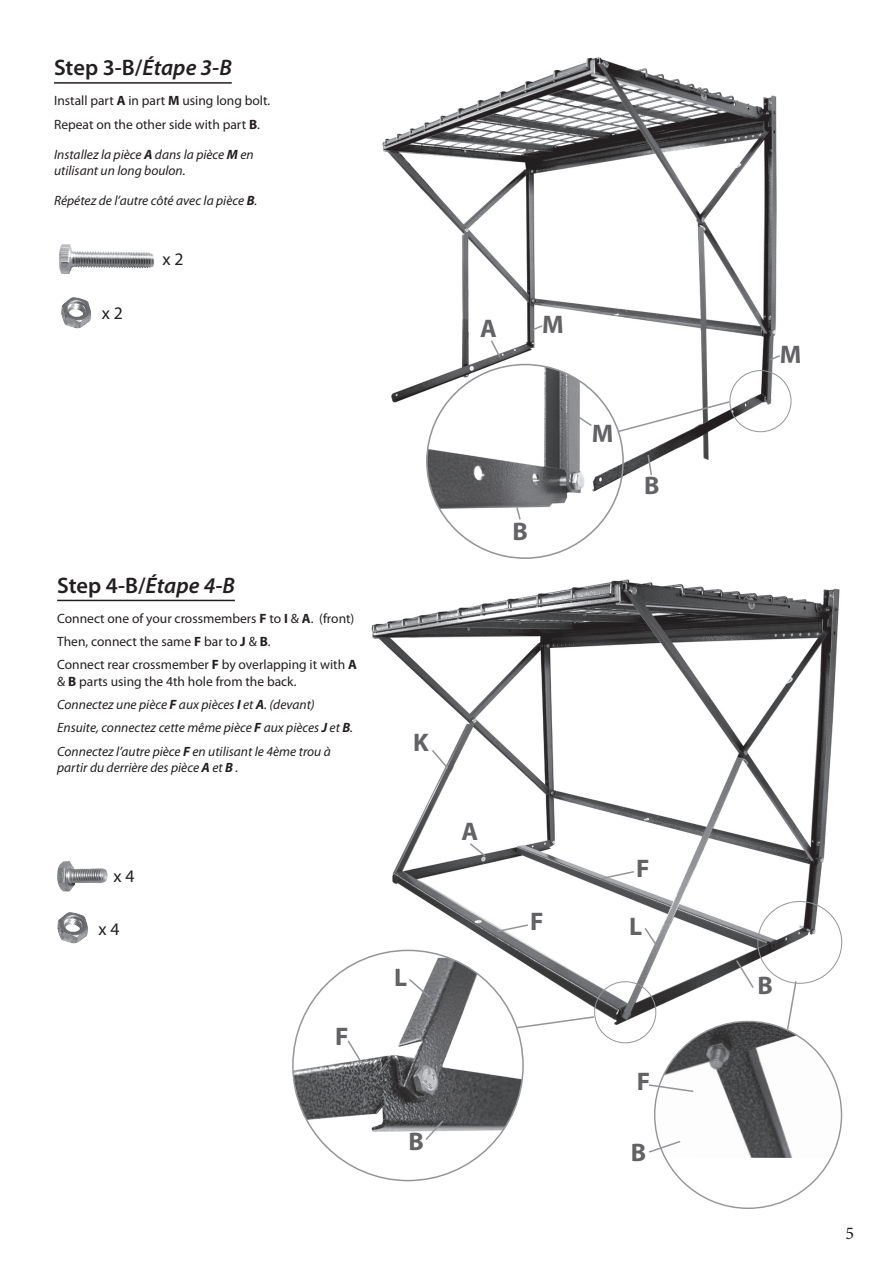
<style>
.page{position:relative;width:893px;height:1263px;background:#fff}
.page>*{position:absolute;margin:0;border:0;box-sizing:border-box;transform-origin:0 0}
.t1{font:700 25.5px "Myriad Pro";color:#636366}
.t2{font:600 22.5px "Myriad Pro";letter-spacing:-.005em;color:#231f20}
.t3{font:18px "Minion Pro";color:#231f20}
.t4{font:17.7px "Myriad Pro";color:#231f20}
.t5{font:italic 13.5px/23.2px "Myriad Pro";color:#231f20}
.t6{font:13.5px/23.2px "Myriad Pro";color:#231f20}
.s1{font-style:italic}
.s2{font-weight:700}
.s3{font-style:normal}
.s4{font-weight:700;font-style:normal}
</style>
<div class="page">
<hr style="left:57px;top:600px;width:178px;height:1px;background:#231f20">
<img style="left:57px;top:861px;width:51px;height:31px">
<img style="left:57px;top:912px;width:31px;height:32px">
<img style="left:366px;top:579px;width:476px;height:451px">
<svg style="left:523px;top:1015px;width:73px;height:15px"></svg>
<svg style="left:786px;top:980px;width:12px;height:41px"></svg>
<div style="left:594px;top:981px;width:62px;height:62px;border:1px solid #939598;border-radius:50%"></div>
<svg style="left:430px;top:748px;width:20px;height:22px"></svg>
<svg style="left:735px;top:958px;width:20px;height:32px"></svg>
<svg style="left:643px;top:926px;width:16px;height:22px"></svg>
<svg style="left:601px;top:870px;width:35px;height:10px"></svg>
<svg style="left:495px;top:923px;width:35px;height:10px"></svg>
<svg style="left:468px;top:842px;width:19px;height:16px"></svg>
<img style="left:655px;top:1021px;width:186px;height:137px">
<svg style="left:649px;top:1083px;width:46px;height:10px"></svg>
<svg style="left:649px;top:1139px;width:33px;height:15px"></svg>
<img style="left:293px;top:958px;width:230px;height:176px">
<svg style="left:346px;top:1039px;width:19px;height:27px"></svg>
<svg style="left:407px;top:977px;width:25px;height:22px"></svg>
<svg style="left:424px;top:1119px;width:21px;height:21px"></svg>
<img style="left:382px;top:57px;width:410px;height:448px">
<hr style="left:54px;top:82px;width:178px;height:2px;background:#231f20">
<img style="left:427px;top:365px;width:159px;height:148px">
<svg style="left:617px;top:400px;width:114px;height:33px"></svg>
<div style="left:729px;top:370px;width:62px;height:62px;border:1px solid #939598;border-radius:50%"></div>
<svg style="left:531px;top:324px;width:13px;height:8px"></svg>
<svg style="left:769px;top:354px;width:13px;height:7px"></svg>
<svg style="left:489px;top:339px;width:13px;height:20px"></svg>
<svg style="left:515px;top:505px;width:7px;height:15px"></svg>
<svg style="left:646px;top:453px;width:7px;height:24px"></svg>
<svg style="left:574px;top:413px;width:19px;height:15px"></svg>
<img style="left:61px;top:297px;width:31px;height:32px">
<img style="left:59px;top:245px;width:94px;height:29px">
<h2 class="t2" style="left:54px;top:55px;width:179px">Step 3-B/<span class="s1">Étape 3-B</span></h2>
<p class="t6" style="left:54px;top:89px;width:218px">Install part <span class="s2">A</span> in part <span class="s2">M</span> using long bolt.<br>Repeat on the other side with part <span class="s2">B</span>.</p>
<p class="t5" style="left:54px;top:146px;width:201px;line-height:16.5px">Installez la pièce <span class="s2">A</span> dans la pièce <span class="s2">M</span> en utilisant un long boulon.</p>
<p class="t5" style="left:54px;top:189px;width:205px">Répétez de l’autre côté avec la pièce <span class="s2">B</span>.</p>
<h3 class="t4" style="left:102px;top:303px;width:22px">x 2</h3>
<h3 class="t4" style="left:162px;top:249px;width:22px">x 2</h3>
<h2 class="t2" style="left:57px;top:573px;width:179px">Step 4-B/<span class="s1">Étape 4-B</span></h2>
<p class="t6" style="left:57px;top:607px;width:301px">Connect one of your crossmembers <span class="s2">F</span> to <span class="s2">I</span> &amp; <span class="s2">A</span>. (front)<br>Then, connect the same <span class="s2">F</span> bar to <span class="s2">J</span> &amp; <span class="s2">B</span>.<br>Connect rear crossmember <span class="s2">F</span> by overlapping it with <span class="s2">A</span></p>
<p class="t5" style="left:57px;top:670px;width:297px"><span class="s3">&amp;</span> <span class="s4">B</span> <span class="s3">parts using the 4th hole from the back.<br></span>Connectez une pièce <span class="s2">F</span> aux pièces <span class="s2">I</span> et <span class="s2">A</span>. (devant)<br>Ensuite, connectez cette même pièce <span class="s2">F</span> aux pièces <span class="s2">J</span> et <span class="s2">B</span>.<br>Connectez l’autre pièce <span class="s2">F</span> en utilisant le 4ème trou à</p>
<p class="t5" style="left:57px;top:756px;width:183px">partir du derrière des pièce <span class="s2">A</span> et <span class="s2">B</span> .</p>
<h3 class="t4" style="left:113px;top:866px;width:22px">x 4</h3>
<h3 class="t4" style="left:99px;top:919px;width:22px">x 4</h3>
<h1 class="t1" style="left:335px;top:1022px;width:15px">F</h1>
<h1 class="t1" style="left:480px;top:314px;width:18px">A</h1>
<h1 class="t1" style="left:542px;top:310px;width:23px">M</h1>
<h1 class="t1" style="left:512px;top:517px;width:17px">B</h1>
<h1 class="t1" style="left:592px;top:419px;width:23px">M</h1>
<h1 class="t1" style="left:644px;top:471px;width:17px">B</h1>
<h1 class="t1" style="left:413px;top:728px;width:17px">K</h1>
<h1 class="t1" style="left:462px;top:817px;width:18px">A</h1>
<h1 class="t1" style="left:394px;top:963px;width:15px">L</h1>
<h1 class="t1" style="left:530px;top:907px;width:15px">F</h1>
<h1 class="t1" style="left:408px;top:1127px;width:17px">B</h1>
<h1 class="t1" style="left:636px;top:854px;width:15px">F</h1>
<h1 class="t1" style="left:629px;top:912px;width:15px">L</h1>
<h1 class="t1" style="left:637px;top:1067px;width:15px">F</h1>
<h1 class="t1" style="left:631px;top:1138px;width:17px">B</h1>
<h1 class="t1" style="left:780px;top:340px;width:23px">M</h1>
<h1 class="t1" style="left:757px;top:971px;width:17px">B</h1>
<h3 class="t3" style="left:845px;top:1221px;width:10px">5</h3>
</div>
